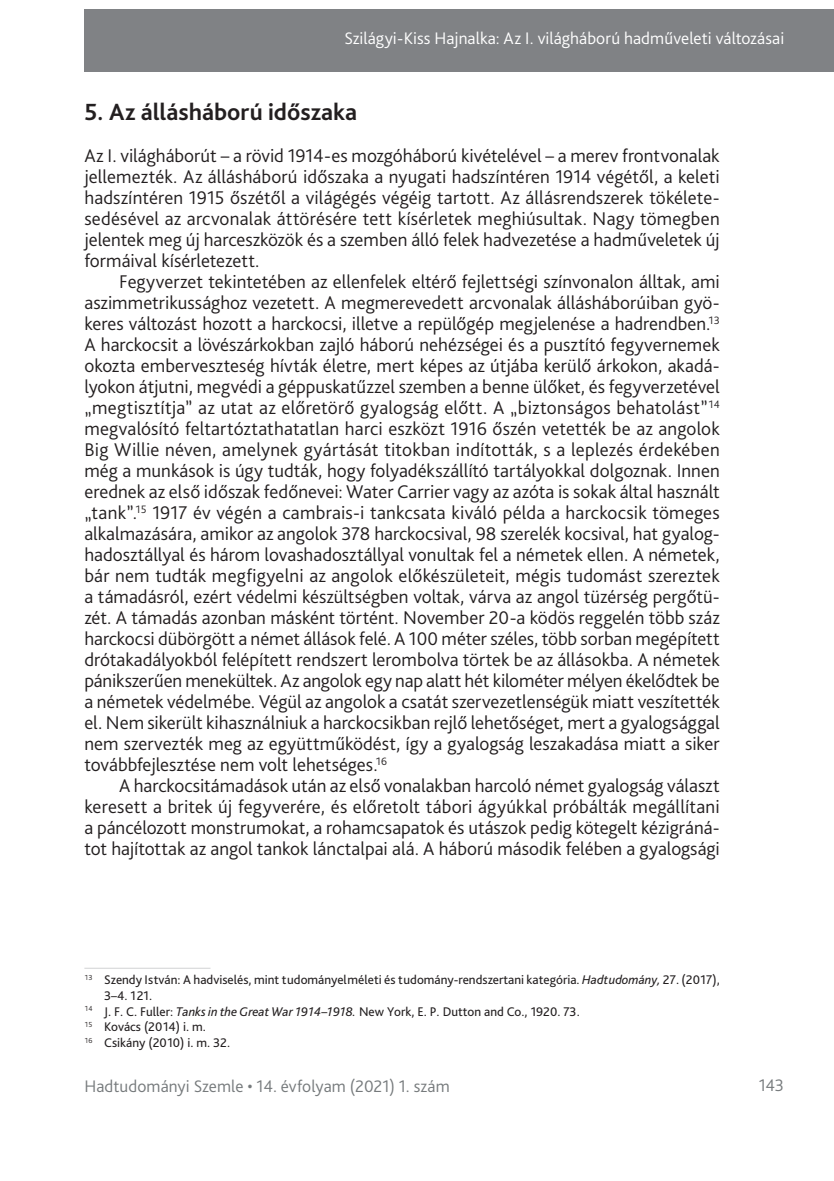
<style>
.page{position:relative;width:834px;height:1181px;background:#fff}
.page>*{position:absolute;margin:0;border:0;box-sizing:border-box;transform-origin:0 0}
.t1{font:700 24.5px "Bliss Pro";color:#231f20}
.t2{font:300 19.25px/21px "Bliss Pro";color:#231f20;text-align:justify}
.t3{font:300 17.5px "Bliss Pro";letter-spacing:.01em;color:#fff}
.t4{font:300 17.5px "Bliss Pro";letter-spacing:.005em;color:#767a7c}
.t5{font:13.12px "Bliss Pro";color:#231f20}
.s1{font-style:italic}
</style>
<div class="page">
<div style="left:84px;top:9px;width:749px;height:63px;background:#808285"></div>
<hr style="left:84px;top:968px;width:126px;height:1px;background:#d1d2d4">
<p class="t3" style="left:344px;top:27px;width:441px">Szilágyi-Kiss Hajnalka: Az I. világháború hadműveleti változásai</p>
<p class="t1" style="left:84px;top:97px;width:274px">5. Az állásháború időszaka</p>
<p class="t2" style="left:84px;top:145px;width:637px">Az I. világháborút – a rövid 1914-es mozgóháború kivételével – a merev frontvonalak jellemezték. Az állásháború időszaka a nyugati hadszíntéren 1914 végétől, a keleti hadszíntéren 1915 őszétől a világégés végéig tartott. Az állásrendszerek tökélete&shy;sedésével az arcvonalak áttörésére tett kísérletek meghiúsultak. Nagy tömegben jelentek meg új harceszközök és a szemben álló felek hadvezetése a hadműveletek új formáival kísérletezett.</p>
<p class="t2" style="left:84px;top:271px;width:637px;text-indent:35px">Fegyverzet tekintetében az ellenfelek eltérő fejlettségi színvonalon álltak, ami aszimmetrikussághoz vezetett. A megmerevedett arcvonalak állásháborúiban gyö&shy;keres változást hozott a harckocsi, illetve a repülőgép megjelenése a hadrendben.<sup>13<br></sup>A harckocsit a lövészárkokban zajló háború nehézségei és a pusztító fegyvernemek okozta emberveszteség hívták életre, mert képes az útjába kerülő árkokon, akadá&shy;lyokon átjutni, megvédi a géppuskatűzzel szemben a benne ülőket, és fegyverzetével „megtisztítja” az utat az előretörő gyalogság előtt. A „biztonságos behatolást”<sup>14 </sup>megvalósító feltartóztathatatlan harci eszközt 1916 őszén vetették be az angolok Big Willie néven, amelynek gyártását titokban indították, s a leplezés érdekében még a munkások is úgy tudták, hogy folyadékszállító tartályokkal dolgoznak. Innen erednek az első időszak fedőnevei: Water Carrier vagy az azóta is sokak által használt „tank”.<sup>15</sup> 1917 év végén a cambrais-i tankcsata kiváló példa a harckocsik tömeges alkalmazására, amikor az angolok 378 harckocsival, 98 szerelék kocsival, hat gyalog&shy;hadosztállyal és három lovashadosztállyal vonultak fel a németek ellen. A németek, bár nem tudták megfigyelni az angolok előkészületeit, mégis tudomást szereztek a támadásról, ezért védelmi készültségben voltak, várva az angol tüzérség pergőtü&shy;zét. A támadás azonban másként történt. November 20-a ködös reggelén több száz harckocsi dübörgött a német állások felé. A -100 méter széles, több sorban megépített drótakadályokból felépített rendszert lerombolva törtek be az állásokba. A németek pánikszerűen menekültek. Az angolok egy nap alatt hét kilométer mélyen ékelődtek be a németek védelmébe. Végül az angolok a csatát szervezetlenségük miatt veszítették el. Nem sikerült kihasználniuk a harckocsikban rejlő lehetőséget, mert a gyalogsággal nem szervezték meg az együttműködést, így a gyalogság leszakadása miatt a siker továbbfejlesztése nem volt lehetséges.<sup>16</sup></p>
<p class="t2" style="left:84px;top:775px;width:636px;text-indent:35px">A harckocsitámadások után az első vonalakban harcoló német gyalogság választ keresett a britek új fegyverére, és előretolt tábori ágyúkkal próbálták megállítani a páncélozott monstrumokat, a rohamcsapatok és utászok pedig kötegelt kézigráná&shy;tot hajítottak az angol tankok lánctalpai alá. A háború második felében a gyalogsági</p>
<p class="t5" style="left:84px;top:971px;width:636px"><sup>13</sup> Szendy István: A hadviselés, mint tudományelméleti és tudomány-rendszertani kategória. <span class="s1">Hadtudomány,</span> 27. (2017),</p>
<p class="t5" style="left:104px;top:987px;width:49px">3–4. 121.</p>
<p class="t5" style="left:84px;top:1003px;width:497px"><sup>14</sup> J. F. C. Fuller: <span class="s1">Tanks in the Great War 1914–1918.</span> New York, E. P. Dutton and Co., 1920. 73.</p>
<p class="t5" style="left:84px;top:1018px;width:123px"><sup>15</sup> Kovács (2014) i. m.</p>
<p class="t5" style="left:84px;top:1034px;width:147px"><sup>16</sup> Csikány (2010) i. m. 32.</p>
<p class="t4" style="left:84px;top:1075px;width:367px">Hadtudományi Szemle • 14. évfolyam (2021) 1. szám</p>
<p class="t4" style="left:758px;top:1074px;width:27px">143</p>
</div>
